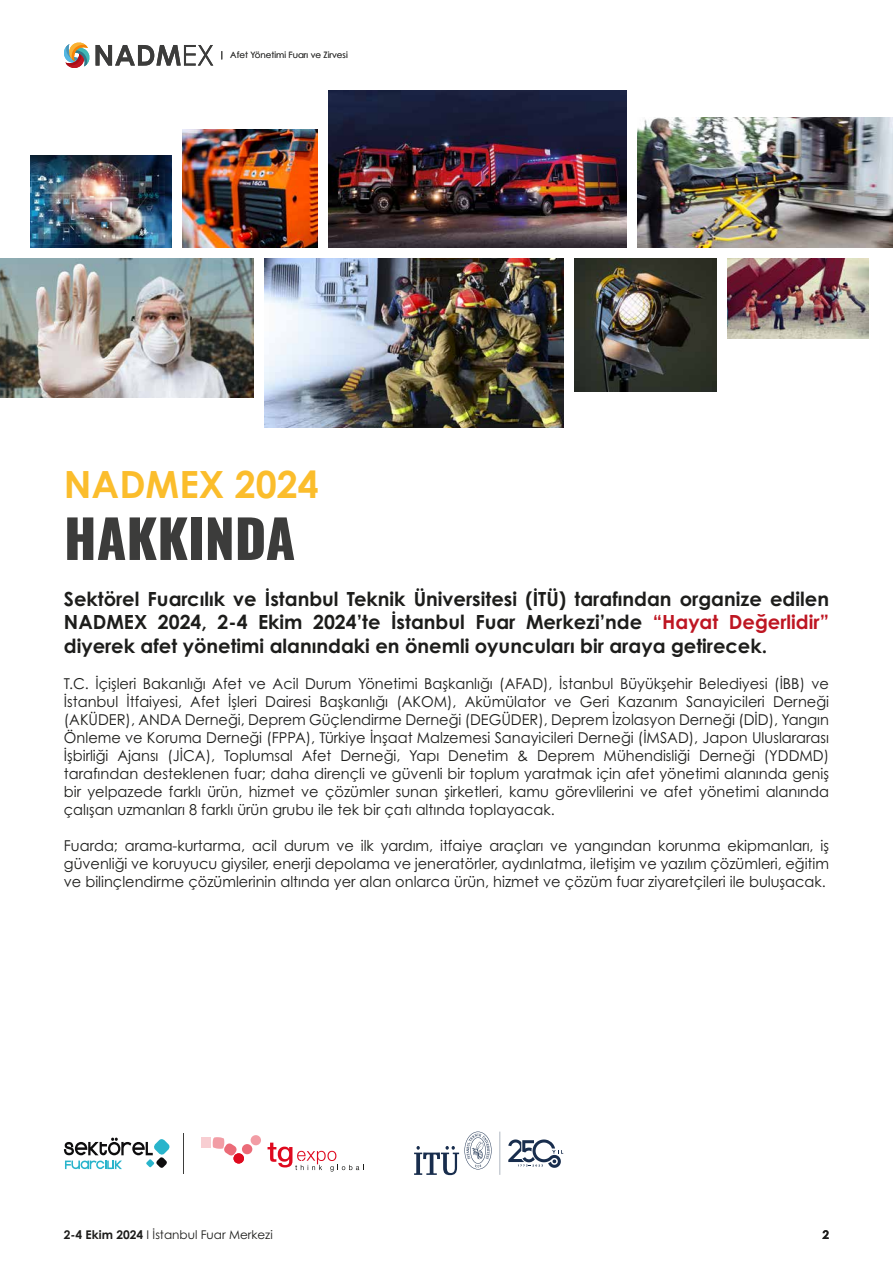
<style>
.page{position:relative;width:893px;height:1263px;background:#fff}
.page>*{position:absolute;margin:0;border:0;box-sizing:border-box;transform-origin:0 0}
.t1{font:800 52.5px "Oswald";color:#3c3c3b}
.t2{font:700 37.5px "Century Gothic";color:#fbbd2c}
.t3{font:700 19.5px/23.4px "Century Gothic Pro";color:#1d1d1b;text-align:justify}
.t4{font:15px/18px "Century Gothic Pro";color:#1d1d1b;text-align:justify}
.t5{font:12px "Century Gothic Pro";color:#1d1d1b}
.t6{font:700 12px "Century Gothic Pro";color:#1d1d1b}
.t7{font:8.7px "Century Gothic Pro";color:#3c3c3b}
.s1{color:#be1622}
.s2{font-weight:700}
</style>
<div class="page">
<svg style="left:414px;top:1131px;width:78px;height:44px"></svg>
<svg style="left:500px;top:1132px;width:1px;height:43px"></svg>
<svg style="left:508px;top:1139px;width:55px;height:29px"></svg>
<hr style="left:183px;top:1133px;width:1px;height:40px;background:#3d3d3b">
<svg style="left:64px;top:1137px;width:106px;height:32px"></svg>
<svg style="left:268px;top:1142px;width:96px;height:29px"></svg>
<div style="left:234px;top:1153px;width:10px;height:10px;background:#df091e;border-radius:50%"></div>
<svg style="left:242px;top:1144px;width:10px;height:10px"></svg>
<div style="left:251px;top:1135px;width:10px;height:10px;background:#f29da5;border-radius:50%"></div>
<div style="left:201px;top:1137px;width:10px;height:10px;background:#f8ced2"></div>
<svg style="left:213px;top:1137px;width:24px;height:18px"></svg>
<img style="left:0;top:258px;width:254px;height:139px">
<img style="left:264px;top:258px;width:300px;height:170px">
<img style="left:574px;top:258px;width:142px;height:133px">
<img style="left:727px;top:258px;width:142px;height:80px">
<img style="left:31px;top:155px;width:141px;height:93px">
<img style="left:182px;top:130px;width:136px;height:118px">
<img style="left:637px;top:118px;width:256px;height:130px">
<img style="left:328px;top:91px;width:298px;height:157px">
<svg style="left:96px;top:45px;width:117px;height:21px"></svg>
<svg style="left:64px;top:42px;width:26px;height:26px"></svg>
<p class="t7" style="left:230px;top:50px;width:119px">Afet Yönetimi Fuarı ve Zirvesi</p>
<h2 class="t2" style="left:64px;top:456px;width:257px">NADMEX 2024</h2>
<h1 class="t1" style="left:64px;top:511px;width:233px">HAKKINDA</h1>
<p class="t3" style="left:64px;top:587px;width:767px">Sektörel Fuarcılık ve İstanbul Teknik Üniversitesi (İTÜ) tarafından organize edilen NADMEX 2024, 2-4 Ekim 2024’te İstanbul Fuar Merkezi’nde <span class="s1">“Hayat Değerlidir” </span>diyerek afet yönetimi alanındaki en önemli oyuncuları bir araya getirecek.</p>
<p class="t4" style="left:64px;top:674px;width:767px">T.C. İçişleri Bakanlığı Afet ve Acil Durum Yönetimi Başkanlığı (AFAD), İstanbul Büyükşehir Belediyesi (İBB) ve İstanbul İtfaiyesi, Afet İşleri Dairesi Başkanlığı (AKOM), Akümülator ve Geri Kazanım Sanayicileri Derneği (AKÜDER), ANDA Derneği, Deprem Güçlendirme Derneği (DEGÜDER), Deprem İzolasyon Derneği (DİD), Yangın Önleme ve Koruma Derneği (FPPA), Türkiye İnşaat Malzemesi Sanayicileri Derneği (İMSAD), Japon Uluslararası İşbirliği Ajansı (JİCA), Toplumsal Afet Derneği, Yapı Denetim &amp; Deprem Mühendisliği Derneği (YDDMD) tarafından desteklenen fuar; daha dirençli ve güvenli bir toplum yaratmak için afet yönetimi alanında geniş bir yelpazede farklı ürün, hizmet ve çözümler sunan şirketleri, kamu görevlilerini ve afet yönetimi alanında çalışan uzmanları 8 farklı ürün grubu ile tek bir çatı altında toplayacak.</p>
<p class="t4" style="left:64px;top:836px;width:767px">Fuarda; arama-kurtarma, acil durum ve ilk yardım, itfaiye araçları ve yangından korunma ekipmanları, iş güvenliği ve koruyucu giysiler, enerji depolama ve jeneratörler, aydınlatma, iletişim ve yazılım çözümleri, eğitim ve bilinçlendirme çözümlerinin altında yer alan onlarca ürün, hizmet ve çözüm fuar ziyaretçileri ile buluşacak.</p>
<p class="t5" style="left:64px;top:1227px;width:211px"><span class="s2">2-4 Ekim 2024</span> I İstanbul Fuar Merkezi</p>
<p class="t6" style="left:822px;top:1227px;width:8px">2</p>
</div>
